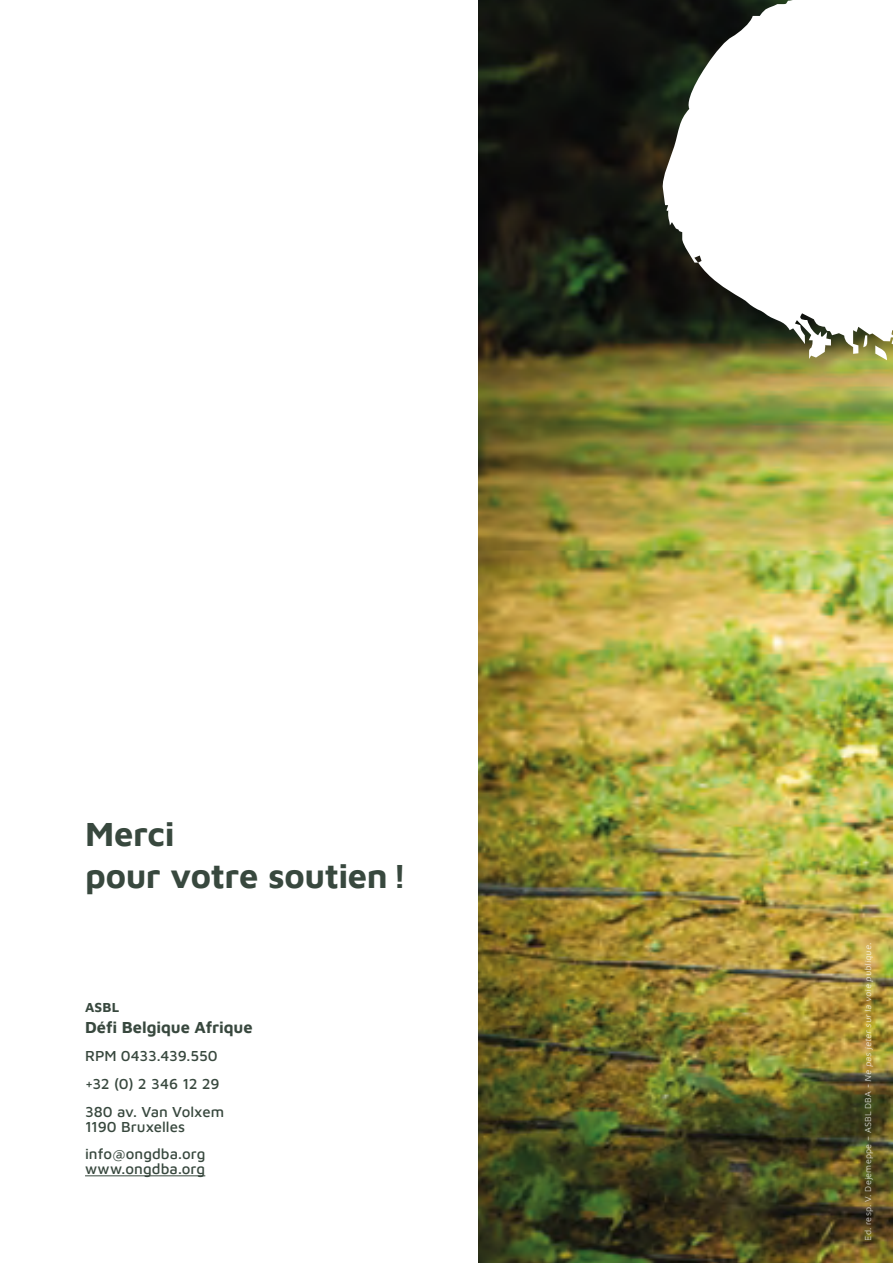
<style>
.page{position:relative;width:893px;height:1263px;background:#fff}
.page>*{position:absolute;margin:0;border:0;box-sizing:border-box;transform-origin:0 0}
.t1{font:700 34.5px/41.4px "Maven Pro";letter-spacing:-.01em;color:#38483e}
.t2{font:700 16.5px "Maven Pro";letter-spacing:-.005em;color:#38483e}
.t3{font:500 15px/27.8px "Maven Pro";color:#38483e}
.t4{font:700 13.5px "Maven Pro";color:#38483e}
.t5{font:9px "Maven Pro";letter-spacing:.025em;color:#fff}
</style>
<div class="page">
<img style="left:478px;top:0;width:415px;height:1263px">
<svg style="left:661px;top:0;width:232px;height:359px"></svg>
<svg style="left:815px;top:331px;width:16px;height:20px"></svg>
<svg style="left:863px;top:335px;width:4px;height:13px"></svg>
<svg style="left:875px;top:333px;width:18px;height:27px"></svg>
<hr style="left:85px;top:1175px;width:120px;height:1px;background:#38483e">
<h1 class="t1" style="left:85px;top:812px;width:323px">Merci<br>pour votre soutien!</h1>
<p class="t4" style="left:85px;top:998px;width:36px">ASBL</p>
<p class="t2" style="left:85px;top:1016px;width:169px">Défi Belgique Afrique</p>
<p class="t3" style="left:85px;top:1041px;width:141px">RPM 0433.439.550 +32 (0) 2 346 12 29<br>380 av. Van Volxem</p>
<p class="t3" style="left:85px;top:1111px;width:122px">1190 Bruxelles info@ongdba.org</p>
<p class="t3" style="left:85px;top:1154px;width:122px">www.ongdba.org</p>
<p class="t5" style="left:862px;top:1241px;width:301px;rotate:-90deg">Ed. resp. V. Dejemeppe – ASBL DBA - Ne pas jeter sur la voie publique.</p>
</div>
